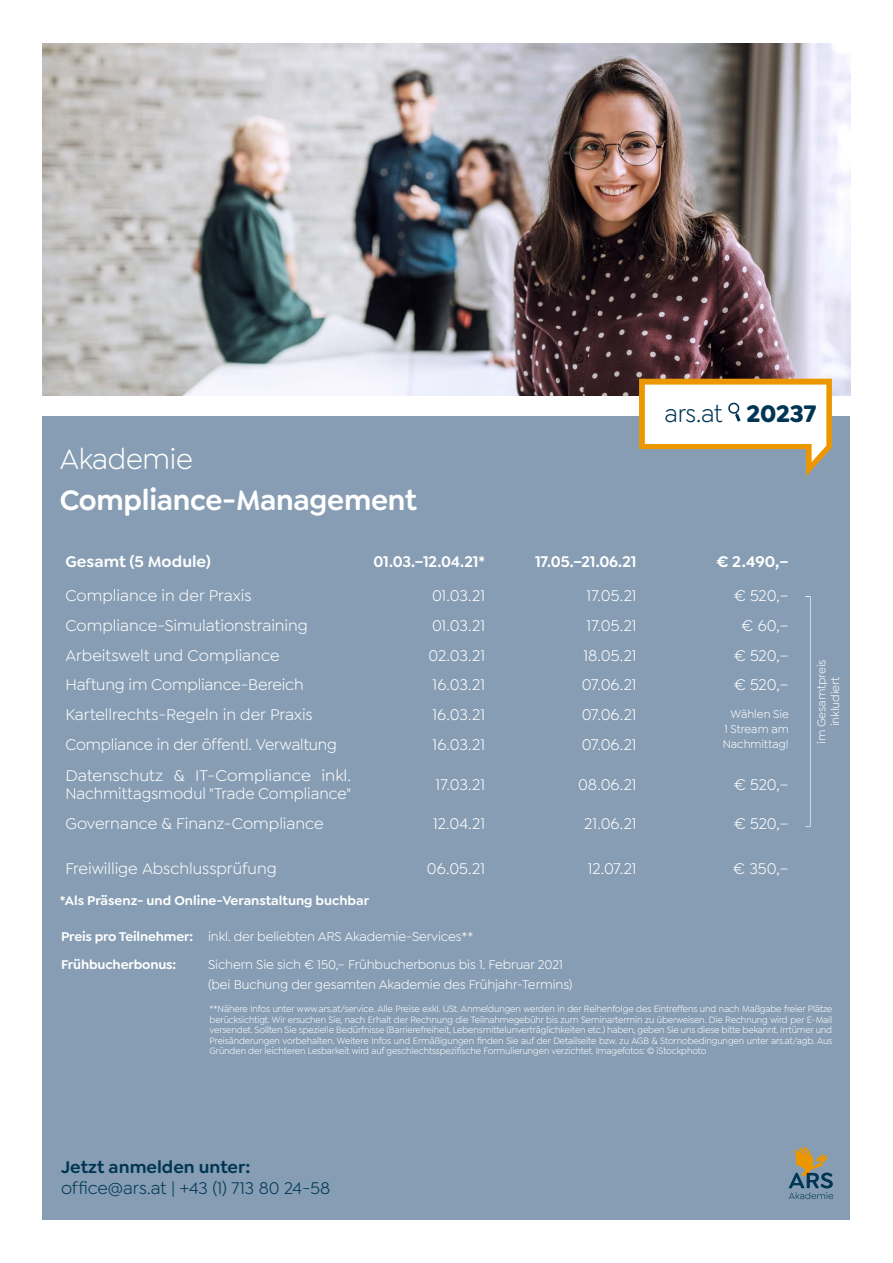
<style>
.page{position:relative;width:893px;height:1263px;background:#fff}
.page>*{position:absolute;margin:0;border:0;box-sizing:border-box;transform-origin:0 0}
.t1{font:600 30px "Goldplay";letter-spacing:-.01em;color:#fff}
.t2{font:30px "Goldplay";letter-spacing:-.01em;color:#fff}
.t3{font:25.5px "Goldplay";color:#003654}
.t4{font:18px "Goldplay";letter-spacing:-.005em;color:#003654}
.t5{font:600 18px "Goldplay";color:#003654}
.t6{font:16.5px "Goldplay";letter-spacing:-.005em;color:#fff}
.t7{font:16.5px/18px "Goldplay";letter-spacing:-.005em;color:#fff;scale:1.04 1}
.t8{font:600 16.5px "Goldplay";letter-spacing:-.005em;color:#fff;scale:.95 1}
.t9{font:600 16.5px "Goldplay";letter-spacing:-.005em;color:#fff}
.t10{font:13.5px/28px "Goldplay";letter-spacing:-.01em;color:#fff}
.t11{font:600 13.5px "Goldplay";color:#fff}
.t12{font:12px/15px "Goldplay";letter-spacing:-.005em;color:#fff;text-align:center}
.t13{font:9.75px/10.5px "Goldplay";letter-spacing:-.01em;color:#fff;text-align:justify;scale:.95 1}
.s1{font-weight:700}
.s2{font-weight:600}
</style>
<div class="page">
<div style="left:43px;top:416px;width:807px;height:804px;background:#869db4"></div>
<img style="left:43px;top:43px;width:807px;height:352px">
<svg style="left:789px;top:1146px;width:44px;height:53px"></svg>
<svg style="left:639px;top:379px;width:193px;height:97px"></svg>
<h1 class="t2" style="left:60px;top:442px;width:135px">Akademie</h1>
<h1 class="t1" style="left:60px;top:481px;width:359px">Compliance-Management</h1>
<h2 class="t3" style="left:664px;top:399px;width:153px">ars.at <span class="s1">20237</span></h2>
<h3 class="t9" style="left:65px;top:551px;width:147px">Gesamt (5 Module)</h3>
<h3 class="t8" style="left:374px;top:551px;width:119px">01.03.–12.04.21*</h3>
<h3 class="t8" style="left:535px;top:551px;width:109px">17.05.–21.06.21</h3>
<h3 class="t9" style="left:716px;top:551px;width:74px">€ 2.490,–</h3>
<h3 class="t6" style="left:65px;top:586px;width:188px">Compliance in der Praxis</h3>
<h3 class="t6" style="left:432px;top:586px;width:55px">01.03.21</h3>
<h3 class="t6" style="left:587px;top:586px;width:52px">17.05.21</h3>
<h3 class="t6" style="left:734px;top:586px;width:57px">€ 520,–</h3>
<h3 class="t6" style="left:65px;top:616px;width:244px">Compliance-Simulationstraining</h3>
<h3 class="t6" style="left:432px;top:616px;width:55px">01.03.21</h3>
<h3 class="t6" style="left:587px;top:616px;width:52px">17.05.21</h3>
<h3 class="t6" style="left:741px;top:616px;width:49px">€ 60,–</h3>
<h3 class="t6" style="left:65px;top:646px;width:216px">Arbeitswelt und Compliance</h3>
<h3 class="t6" style="left:429px;top:646px;width:58px">02.03.21</h3>
<h3 class="t6" style="left:583px;top:646px;width:55px">18.05.21</h3>
<h3 class="t6" style="left:734px;top:646px;width:57px">€ 520,–</h3>
<h3 class="t6" style="left:65px;top:676px;width:240px">Haftung im Compliance-Bereich</h3>
<h3 class="t6" style="left:433px;top:676px;width:54px">16.03.21</h3>
<h3 class="t6" style="left:582px;top:676px;width:57px">07.06.21</h3>
<h3 class="t6" style="left:734px;top:676px;width:57px">€ 520,–</h3>
<h3 class="t6" style="left:65px;top:706px;width:249px">Kartellrechts-Regeln in der Praxis</h3>
<h3 class="t6" style="left:433px;top:706px;width:54px">16.03.21</h3>
<h3 class="t6" style="left:582px;top:706px;width:57px">07.06.21</h3>
<p class="t12" style="left:724px;top:706px;width:66px">Wählen Sie<br>1 Stream am</p>
<h3 class="t6" style="left:65px;top:735px;width:273px">Compliance in der öffentl. Verwaltung</h3>
<h3 class="t6" style="left:433px;top:735px;width:54px">16.03.21</h3>
<h3 class="t6" style="left:582px;top:735px;width:57px">07.06.21</h3>
<p class="t12" style="left:723px;top:736px;width:68px">Nachmittag!</p>
<h3 class="t7" style="left:65px;top:766px;width:276px">Datenschutz &amp; IT-Compliance inkl.<br>Nachmittagsmodul "Trade Compliance"</h3>
<h3 class="t6" style="left:436px;top:775px;width:51px">17.03.21</h3>
<h3 class="t6" style="left:578px;top:775px;width:60px">08.06.21</h3>
<h3 class="t6" style="left:734px;top:775px;width:57px">€ 520,–</h3>
<h3 class="t6" style="left:65px;top:814px;width:260px">Governance &amp; Finanz-Compliance</h3>
<h3 class="t6" style="left:433px;top:814px;width:54px">12.04.21</h3>
<h3 class="t6" style="left:584px;top:814px;width:54px">21.06.21</h3>
<h3 class="t6" style="left:734px;top:814px;width:57px">€ 520,–</h3>
<h3 class="t6" style="left:65px;top:859px;width:213px">Freiwillige Abschlussprüfung</h3>
<h3 class="t6" style="left:427px;top:859px;width:60px">06.05.21</h3>
<h3 class="t6" style="left:588px;top:859px;width:50px">12.07.21</h3>
<h3 class="t6" style="left:733px;top:859px;width:57px">€ 350,–</h3>
<h3 class="t11" style="left:60px;top:892px;width:311px">*Als Präsenz- und Online-Veranstaltung buchbar</h3>
<p class="t12" style="left:815px;top:743px;width:85px;line-height:13.5px;rotate:-90deg">im Gesamtpreis inkludiert</p>
<h3 class="t10" style="left:61px;top:923px;width:414px"><span class="s2">Preis pro Teilnehmer:</span> inkl. der beliebten ARS Akademie-Services**<br><span class="s2">Frühbucherbonus:</span></h3>
<h3 class="t10" style="left:208px;top:955px;width:366px;line-height:19.5px">Sichern Sie sich € 150,– Frühbucherbonus bis 1. Februar 2021 (bei Buchung der gesamten Akademie des Frühjahr-Termins)</h3>
<p class="t13" style="left:210px;top:1004px;width:657px">**Nähere Infos unter www.ars.at/service. Alle Preise exkl. USt. Anmeldungen werden in der Reihenfolge des Eintreffens und nach Maßgabe freier Plätze berücksichtigt. Wir ersuchen Sie, nach Erhalt der Rechnung die Teilnahmegebühr bis zum Seminartermin zu überweisen. Die Rechnung wird per E-Mail versendet. Sollten Sie spezielle Bedürfnisse (Barrierefreiheit, Lebensmittelunverträglichkeiten etc.) haben, geben Sie uns diese bitte bekannt. Irrtümer und Preisänderungen vorbehalten. Weitere Infos und Ermäßigungen finden Sie auf der Detailseite bzw. zu AGB &amp; Stornobedingungen unter ars.at/agb. Aus Gründen der leichteren Lesbarkeit wird auf geschlechtsspezifische Formulierungen verzichtet. Imagefotos: © iStockphoto</p>
<h3 class="t5" style="left:61px;top:1156px;width:191px">Jetzt anmelden unter:</h3>
<h3 class="t4" style="left:61px;top:1178px;width:271px">office@ars.at | +43 (1) 713 80 24-58</h3>
</div>
